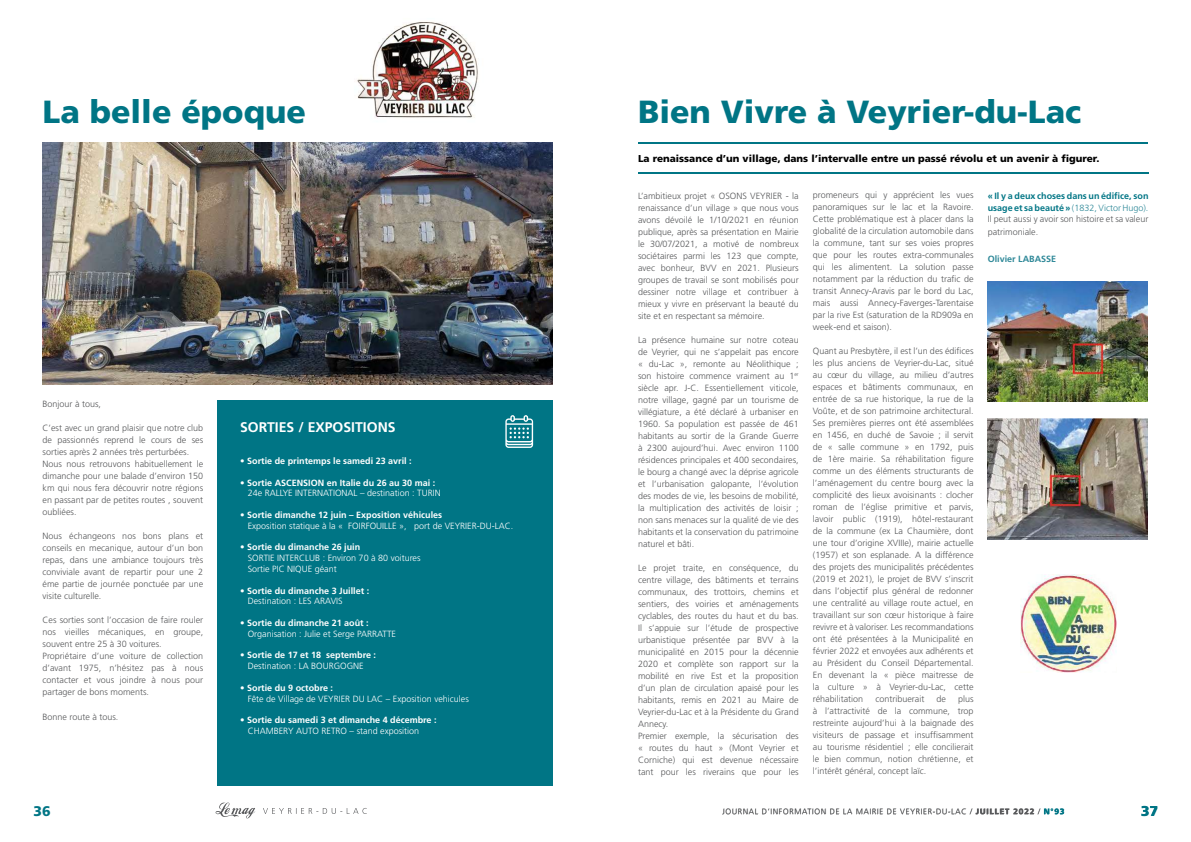
<style>
.page{position:relative;width:1191px;height:842px;background:#fff}
.page>*{position:absolute;margin:0;border:0;box-sizing:border-box;transform-origin:0 0}
.t1{font:900 32px "Frutiger LT Std";color:#007585}
.t2{font:700 14px "Frutiger LT Std";color:#fff}
.t3{font:900 14px "Frutiger LT Std";color:#007585}
.t4{font:900 10px "Frutiger LT Std";color:#000}
.t5{font:300 9px/12px "Frutiger LT Std";color:#58595b;text-align:justify}
.t6{font:300 9px/10.8px "Frutiger LT Std";color:#fff}
.t7{font:700 9px/10.8px "Frutiger LT Std";color:#fff}
.t8{font:700 9px/12px "Frutiger LT Std";color:#007585;text-align:justify}
.t9{font:700 9px "Frutiger LT Std";color:#2e8898}
.t10{font:300 8px "Frutiger LT Std";letter-spacing:.075em;color:#58595b}
.s1{font-weight:300}
.s2{font-weight:700}
.s3{font-weight:300;color:#2e8898}
.s4{font-weight:300;color:#58595b}
.s5{font-weight:900}
.s6{font-weight:900;color:#007585}
</style>
<div class="page">
<div style="left:217px;top:400px;width:336px;height:385px;background:#007585"></div>
<svg style="left:216px;top:802px;width:39px;height:16px"></svg>
<svg style="left:263px;top:808px;width:104px;height:6px"></svg>
<img style="left:43px;top:142px;width:509px;height:242px">
<img style="left:357px;top:22px;width:121px;height:96px">
<svg style="left:505px;top:415px;width:28px;height:33px"></svg>
<hr style="left:638px;top:172px;width:510px;height:2px;background:#007585">
<hr style="left:638px;top:142px;width:509px;height:1px;background:#007585">
<img style="left:1020px;top:575px;width:96px;height:97px">
<img style="left:987px;top:281px;width:160px;height:120px">
<img style="left:987px;top:419px;width:160px;height:120px">
<svg style="left:723px;top:809px;width:341px;height:5px"></svg>
<svg style="left:1141px;top:806px;width:16px;height:10px"></svg>
<h1 class="t1" style="left:43px;top:93px;width:265px">La belle époque</h1>
<p class="t5" style="left:43px;top:398px;width:60px">Bonjour à tous,</p>
<p class="t5" style="left:43px;top:422px;width:162px;text-align:left">C’est avec un grand plaisir que notre club de passionnés reprend le cours de ses sorties après 2 années très perturbées.<br>Nous nous retrouvons habituellement le dimanche pour une balade d’environ 150 km qui nous fera découvrir notre régions en passant par de petites routes , souvent oubliées.</p>
<p class="t5" style="left:43px;top:530px;width:162px">Nous échangeons nos bons plans et conseils en mecanique, autour d’un bon repas, dans une ambiance toujours très conviviale avant de repartir pour une 2 éme partie de journée ponctuée par une visite culturelle.</p>
<p class="t5" style="left:43px;top:614px;width:162px;text-align:left">Ces sorties sont l’occasion de faire rouler nos vieilles mécaniques, en groupe, souvent entre 25 à 30 voitures.<br>Propriétaire d’une voiture de collection d’avant 1975, n’hésitez pas à nous contacter et vous joindre à nous pour partager de bons moments.</p>
<p class="t5" style="left:43px;top:711px;width:77px">Bonne route à tous.</p>
<h2 class="t3" style="left:33px;top:802px;width:19px">36</h2>
<h2 class="t2" style="left:240px;top:418px;width:157px">SORTIES / EXPOSITIONS</h2>
<p class="t7" style="left:240px;top:455px;width:173px"><span class="s1">•</span> Sortie de printemps le samedi 23 avril :</p>
<p class="t6" style="left:248px;top:477px;width:194px;text-indent:-8px">• <span class="s2">Sortie ASCENSION en Italie du 26 au 30 mai :<br></span>24e RALLYE INTERNATIONAL – destination : TURIN</p>
<p class="t6" style="left:248px;top:509px;width:267px;text-indent:-8px">• <span class="s2">Sortie dimanche 12 juin – Exposition véhicules<br></span>Exposition statique à la « FOIRFOUILLE », port de VEYRIER-DU-LAC.</p>
<p class="t6" style="left:248px;top:542px;width:174px;text-indent:-8px">• <span class="s2">Sortie du dimanche 26 juin<br></span>SORTIE INTERCLUB : Environ 70 à 80 voitures<br>Sortie PIC NIQUE géant</p>
<p class="t7" style="left:248px;top:585px;width:123px;text-indent:-8px"><span class="s1">•</span> Sortie du dimanche 3 Juillet :<br><span class="s1">Destination : LES ARAVIS</span></p>
<p class="t6" style="left:248px;top:617px;width:150px;text-indent:-8px">• <span class="s2">Sortie du dimanche 21 août :<br></span>Organisation : Julie et Serge PARRATTE</p>
<p class="t6" style="left:240px;top:650px;width:137px;text-align:center">• <span class="s2">Sortie de 17 et 18 septembre :<br></span>Destination : LA BOURGOGNE</p>
<p class="t6" style="left:248px;top:682px;width:223px;text-indent:-8px">• <span class="s2">Sortie du 9 octobre :<br></span>Fête de Village de VEYRIER DU LAC – Exposition vehicules</p>
<p class="t7" style="left:248px;top:715px;width:190px;text-indent:-8px"><span class="s1">•</span> Sortie du samedi 3 et dimanche 4 décembre :<br><span class="s1">CHAMBERY AUTO RETRO – stand exposition</span></p>
<h1 class="t1" style="left:638px;top:92px;width:445px">Bien Vivre à Veyrier-du-Lac</h1>
<p class="t4" style="left:638px;top:152px;width:463px">La renaissance d’un village, dans l’intervalle entre un passé révolu et un avenir à figurer.</p>
<p class="t5" style="left:638px;top:190px;width:162px">L’ambitieux projet « OSONS VEYRIER - la renaissance d’un village » que nous vous avons dévoilé le 1/10/2021 en réunion publique, après sa présentation en Mairie le 30/07/2021, a motivé de nombreux sociétaires parmi les 123 que compte, avec bonheur, BVV en 2021. Plusieurs groupes de travail se sont mobilisés pour dessiner notre village et contribuer à mieux y vivre en préservant la beauté du site et en respectant sa mémoire.</p>
<p class="t5" style="left:638px;top:334px;width:162px">La présence humaine sur notre coteau de Veyrier, qui ne s’appelait pas encore « du-Lac », remonte au Néolithique ; son histoire commence vraiment au 1<sup>er </sup>siècle apr. J-C. Essentiellement viticole, notre village, gagné par un tourisme de villégiature, a été déclaré à urbaniser en 1960. Sa population est passée de 461 habitants au sortir de la Grande Guerre à 2300 aujourd’hui. Avec environ 1100 résidences principales et 400 secondaires, le bourg a changé avec la déprise agricole et l’urbanisation galopante, l’évolution des modes de vie, les besoins de mobilité, la multiplication des activités de loisir ; non sans menaces sur la qualité de vie des habitants et la conservation du patrimoine naturel et bâti.</p>
<p class="t5" style="left:638px;top:562px;width:162px;text-align:left">Le projet traite, en conséquence, du centre village, des bâtiments et terrains communaux, des trottoirs, chemins et sentiers, des voiries et aménagements cyclables, des routes du haut et du bas.<br>Il s’appuie sur l’étude de prospective urbanistique présentée par BVV à la municipalité en 2015 pour la décennie 2020 et complète son rapport sur la mobilité en rive Est et la proposition d’un plan de circulation apaisé pour les habitants, remis en 2021 au Maire de Veyrier-du-Lac et à la Présidente du Grand Annecy.<br>Premier exemple, la sécurisation des « routes du haut » (Mont Veyrier et Corniche) qui est devenue nécessaire tant pour les riverains que pour les</p>
<p class="t5" style="left:813px;top:189px;width:162px">promeneurs qui y apprécient les vues panoramiques sur le lac et la Ravoire.<br>Cette problématique est à placer dans la globalité de la circulation automobile dans la commune, tant sur ses voies propres que pour les routes extra-communales qui les alimentent. La solution passe notamment par la réduction du trafic de transit Annecy-Aravis par le bord du Lac, mais aussi Annecy-Faverges-Tarentaise par la rive Est (saturation de la RD909a en week-end et saison).</p>
<p class="t5" style="left:813px;top:345px;width:162px">Quant au Presbytère, il est l’un des édifices les plus anciens de Veyrier-du-Lac, situé au cœur du village, au milieu d’autres espaces et bâtiments communaux, en entrée de sa rue historique, la rue de la Voûte, et de son patrimoine architectural.<br>Ses premières pierres ont été assemblées en 1456, en duché de Savoie ; il servit de « salle commune » en 1792, puis de 1ère mairie. Sa réhabilitation figure comme un des éléments structurants de l’aménagement du centre bourg avec la complicité des lieux avoisinants : clocher roman de l’église primitive et parvis, lavoir public (1919), hôtel-restaurant de la commune (ex La Chaumière, dont une tour d’origine XVIIIe), mairie actuelle (1957) et son esplanade. A la différence des projets des municipalités précédentes (2019 et 2021), le projet de BVV s’inscrit dans l’objectif plus général de redonner une centralité au village route actuel, en travaillant sur son cœur historique à faire revivre et à valoriser. Les recommandations ont été présentées à la Municipalité en février 2022 et envoyées aux adhérents et au Président du Conseil Départemental.<br>En devenant la « pièce maitresse de la culture » à Veyrier-du-Lac, cette réhabilitation</p>
<p class="t8" style="left:987px;top:189px;width:162px">« Il y a deux choses dans un édifice, son usage et sa beauté » <span class="s3">(1832, Victor Hugo).<br></span><span class="s4">Il peut aussi y avoir son histoire et sa valeur</span></p>
<p class="t5" style="left:987px;top:226px;width:52px">patrimoniale.</p>
<p class="t9" style="left:987px;top:253px;width:70px">Olivier LABASSE</p>
<p class="t5" style="left:813px;top:693px;width:162px;text-indent:145px">plus à l’attractivité de la commune, trop restreinte aujourd’hui à la baignade des visiteurs de passage et insuffisamment au tourisme résidentiel ; elle concilierait le bien commun, notion chrétienne, et l’intérêt général, concept laïc.</p>
<p class="t5" style="left:875px;top:693px;width:50px">contribuerait</p>
<p class="t5" style="left:936px;top:693px;width:11px">de</p>
<p class="t10" style="left:722px;top:807px;width:344px">JOURNAL D’INFORMATION DE LA MAIRIE DE VEYRIER-DU-LAC / <span class="s5">JUILLET 2022</span> / <span class="s6">N°93</span></p>
<h2 class="t3" style="left:1141px;top:802px;width:19px">37</h2>
</div>
